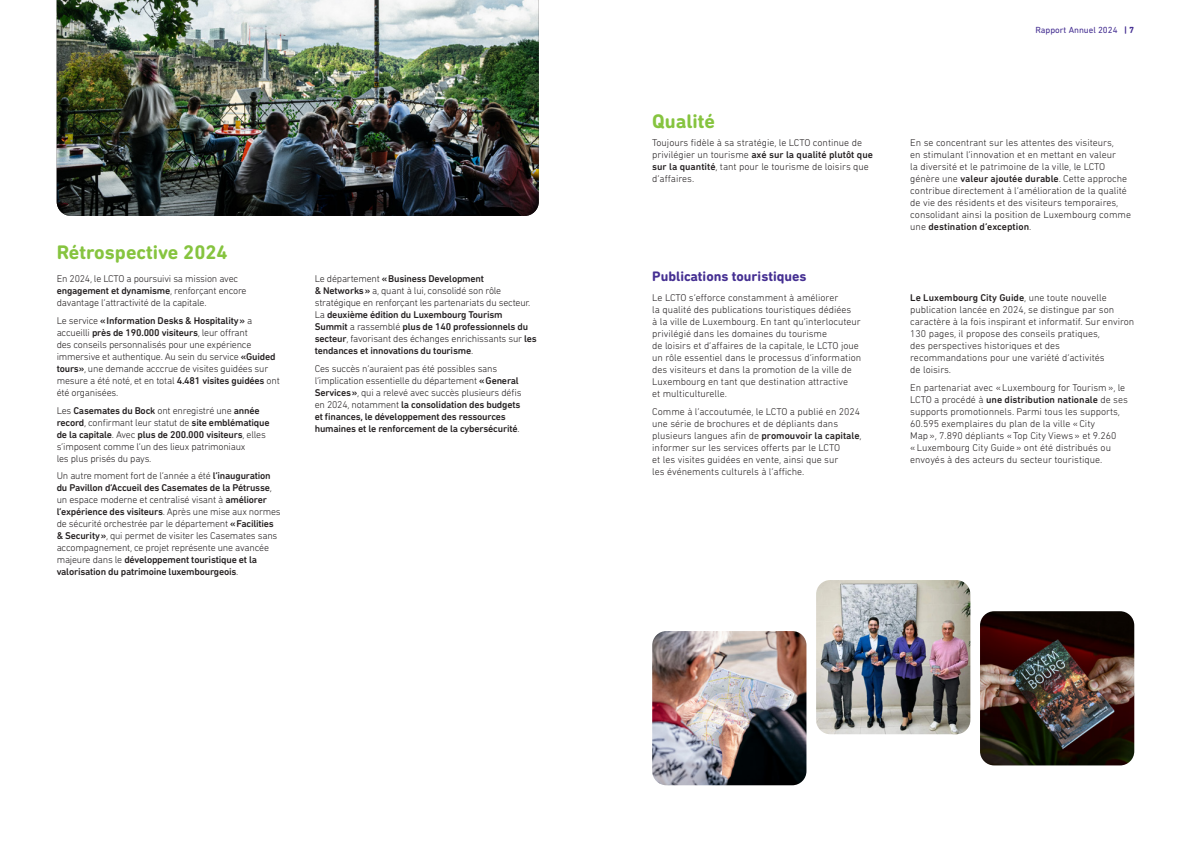
<style>
.page{position:relative;width:1191px;height:842px;background:#fff}
.page>*{position:absolute;margin:0;border:0;box-sizing:border-box;transform-origin:0 0}
.TITRE_01{font:700 20px "DIN Next Rounded LT Pro";color:#86c43f}
.BODY{font:700 20px "DIN Next Rounded LT Pro";color:#86c43f}
.TITRE_02{font:700 14px "DIN Next Rounded LT Pro";color:#452f92}
.BODY-2{font:300 10px/12px "DIN Next Rounded LT Pro";color:#231f20}
.BODY-3{font:300 10px/12px "DIN Next Rounded LT Pro";letter-spacing:-.02em;color:#231f20}
.t1{font:9px "DIN Next Rounded LT Pro";color:#452f92}
.s1{font-weight:500}
.s2{font-weight:700}
</style>
<div class="page">
<img style="left:980px;top:611px;width:154px;height:154px">
<img style="left:816px;top:580px;width:154px;height:154px">
<img style="left:652px;top:631px;width:154px;height:154px">
<img style="left:57px;top:0;width:482px;height:216px">
<p class="TITRE_01" style="left:57px;top:240px;width:172px">Rétrospective 2024</p>
<p class="BODY-3" style="left:57px;top:273px;width:191px">En 2024, le LCTO a poursuivi sa mission avec <span class="s1">engagement et dynamisme</span>, renforçant encore davantage l’attractivité de la capitale.</p>
<p class="BODY-3" style="left:57px;top:314px;width:225px">Le service <span class="s1">«Information Desks &amp; Hospitality»</span> a accueilli <span class="s1">près de 190.000 visiteurs</span>, leur offrant<br>des conseils personnalisés pour une expérience immersive et authentique. Au sein du service <span class="s1">«Guided tours»</span>, une demande acccrue de visites guidées sur mesure a été noté, et en total <span class="s1">4.481 visites guidées</span> ont été organisées.</p>
<p class="BODY-3" style="left:57px;top:404px;width:214px">Les <span class="s1">Casemates du Bock</span> ont enregistré une <span class="s1">année record</span>, confirmant leur statut de <span class="s1">site emblématique de la capitale</span>. Avec <span class="s1">plus de 200.000 visiteurs</span>, elles s’imposent comme l’un des lieux patrimoniaux<br>les plus prisés du pays.</p>
<p class="BODY-3" style="left:57px;top:470px;width:225px">Un autre moment fort de l’année a été <span class="s1">l’inauguration du Pavillon d’Accueil des Casemates de la Pétrusse</span>, un espace moderne et centralisé visant à <span class="s1">améliorer l’expérience des visiteurs</span>. Après une mise aux normes de sécurité orchestrée par le département <span class="s1">«Facilities &amp; Security»</span>, qui permet de visiter les Casemates sans accompagnement, ce projet représente une avancée majeure dans le <span class="s1">développement touristique et la valorisation du patrimoine luxembourgeois</span>.</p>
<p class="BODY-3" style="left:315px;top:273px;width:224px">Le département <span class="s1">«Business Development<br>&amp; Networks»</span> a, quant à lui, consolidé son rôle stratégique en renforçant les partenariats du secteur.<br>La <span class="s1">deuxième édition du Luxembourg Tourism Summit</span> a rassemblé <span class="s1">plus de 140 professionnels du secteur</span>, favorisant des échanges enrichissants sur <span class="s1">les tendances et innovations du tourisme</span>.</p>
<p class="BODY-3" style="left:315px;top:362px;width:208px">Ces succès n’auraient pas été possibles sans l’implication essentielle du département <span class="s1">«General Services»</span>, qui a relevé avec succès plusieurs défis en 2024, notamment <span class="s1">la consolidation des budgets et finances, le développement des ressources humaines et le renforcement de la cybersécurité</span>.</p>
<p class="t1" style="left:1035px;top:25px;width:100px">Rapport Annuel 2024 <span class="s2">| 7</span></p>
<p class="BODY" style="left:652px;top:110px;width:64px">Qualité</p>
<p class="BODY-2" style="left:652px;top:137px;width:222px">Toujours fidèle à sa stratégie, le LCTO continue de privilégier un tourisme <span class="s1">axé sur la qualité plutôt que sur la quantité</span>, tant pour le tourisme de loisirs que d’affaires.</p>
<p class="BODY-2" style="left:910px;top:137px;width:222px">En se concentrant sur les attentes des visiteurs,<br>en stimulant l’innovation et en mettant en valeur<br>la diversité et le patrimoine de la ville, le LCTO génère une <span class="s1">valeur ajoutée durable</span>. Cette approche contribue directement à l’amélioration de la qualité de vie des résidents et des visiteurs temporaires, consolidant ainsi la position de Luxembourg comme une <span class="s1">destination d’exception</span>.</p>
<p class="TITRE_02" style="left:652px;top:268px;width:156px">Publications touristiques</p>
<p class="BODY-2" style="left:652px;top:292px;width:210px">Le LCTO s’efforce constamment à améliorer<br>la qualité des publications touristiques dédiées<br>à la ville de Luxembourg. En tant qu’interlocuteur privilégié dans les domaines du tourisme<br>de loisirs et d’affaires de la capitale, le LCTO joue un rôle essentiel dans le processus d’information des visiteurs et dans la promotion de la ville de Luxembourg en tant que destination attractive<br>et multiculturelle.</p>
<p class="BODY-2" style="left:652px;top:406px;width:211px">Comme à l’accoutumée, le LCTO a publié en 2024 une série de brochures et de dépliants dans plusieurs langues afin de <span class="s1">promouvoir la capitale</span>, informer sur les services offerts par le LCTO<br>et les visites guidées en vente, ainsi que sur<br>les événements culturels à l’affiche.</p>
<p class="BODY-2" style="left:910px;top:292px;width:225px"><span class="s1">Le Luxembourg City Guide</span>, une toute nouvelle publication lancée en 2024, se distingue par son caractère à la fois inspirant et informatif. Sur environ 130 pages, il propose des conseils pratiques,<br>des perspectives historiques et des recommandations pour une variété d’activités<br>de loisirs.</p>
<p class="BODY-2" style="left:910px;top:382px;width:219px">En partenariat avec «Luxembourg for Tourism», le LCTO a procédé à <span class="s1">une distribution nationale</span> de ses supports promotionnels. Parmi tous les supports, 60.595 exemplaires du plan de la ville «City<br>Map», 7.890 dépliants «Top City Views» et 9.260 «Luxembourg City Guide» ont été distribués ou envoyés à des acteurs du secteur touristique.</p>
</div>
